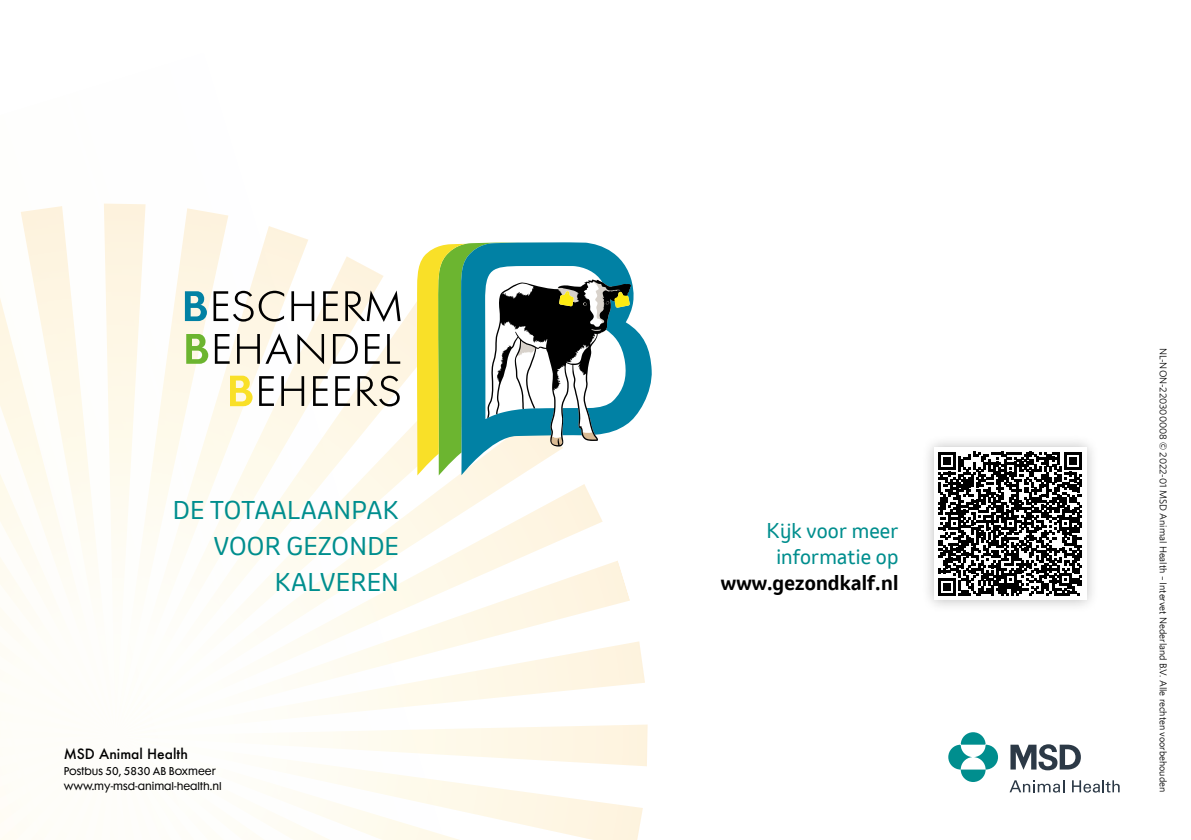
<style>
.page{position:relative;width:1191px;height:840px;background:#fff}
.page>*{position:absolute;margin:0;border:0;box-sizing:border-box;transform-origin:0 0}
.t1{font:24px/36px "Invention";letter-spacing:.01em;color:#008e8e;text-align:right}
.t2{font:20px/26px "Invention";letter-spacing:.01em;color:#008e8e;text-align:center}
.t3{font:700 20px "Invention";letter-spacing:.01em;color:#000}
.t4{font:500 13.8px "Futura";color:#000}
.t5{font:10.4px/15.4px "Futura Maxi Std";color:#000}
.t6{font:10px "Whitney";color:#000}
</style>
<div class="page">
<svg style="left:0;top:203px;width:647px;height:636px"></svg>
<svg style="left:948px;top:732px;width:50px;height:49px"></svg>
<svg style="left:1010px;top:744px;width:70px;height:26px"></svg>
<svg style="left:1072px;top:780px;width:47px;height:12px"></svg>
<svg style="left:1009px;top:780px;width:55px;height:12px"></svg>
<div style="left:920px;top:434px;width:179px;height:178px;background:#000;opacity:.25"></div>
<div style="left:933px;top:447px;width:153px;height:152px;background:#fff"></div>
<svg style="left:938px;top:451px;width:144px;height:144px"></svg>
<svg style="left:631px;top:242px;width:21px;height:233px"></svg>
<svg style="left:185px;top:291px;width:22px;height:30px"></svg>
<svg style="left:213px;top:290px;width:71px;height:31px"></svg>
<svg style="left:291px;top:291px;width:23px;height:30px"></svg>
<svg style="left:323px;top:291px;width:15px;height:30px"></svg>
<svg style="left:345px;top:290px;width:55px;height:32px"></svg>
<svg style="left:230px;top:375px;width:22px;height:31px"></svg>
<svg style="left:259px;top:376px;width:15px;height:29px"></svg>
<svg style="left:281px;top:376px;width:23px;height:29px"></svg>
<svg style="left:313px;top:376px;width:15px;height:29px"></svg>
<svg style="left:335px;top:376px;width:15px;height:29px"></svg>
<svg style="left:357px;top:375px;width:43px;height:31px"></svg>
<svg style="left:186px;top:334px;width:22px;height:29px"></svg>
<svg style="left:215px;top:334px;width:15px;height:29px"></svg>
<svg style="left:237px;top:333px;width:87px;height:31px"></svg>
<svg style="left:333px;top:334px;width:25px;height:29px"></svg>
<svg style="left:365px;top:334px;width:15px;height:29px"></svg>
<svg style="left:387px;top:334px;width:13px;height:29px"></svg>
<svg style="left:416px;top:242px;width:215px;height:233px"></svg>
<h1 class="t1" style="left:173px;top:491px;width:227px">DE TOTAALAANPAK<br>VOOR GEZONDE<br>KALVEREN</h1>
<h3 class="t4" style="left:64px;top:744px;width:126px">MSD Animal Health</h3>
<p class="t5" style="left:64px;top:762px;width:159px">Postbus 50, 5830 AB Boxmeer www.my-msd-animal-health.nl</p>
<h2 class="t2" style="left:766px;top:517px;width:133px">Kijk voor meer informatie op</h2>
<h2 class="t3" style="left:721px;top:568px;width:179px">www.gezondkalf.nl</h2>
<p class="t6" style="left:1169px;top:347px;width:446px;rotate:90deg">NL-NON-220300008 © 2022-01 MSD Animal Health – Intervet Nederland B.V. Alle rechten voorbehouden</p>
</div>
